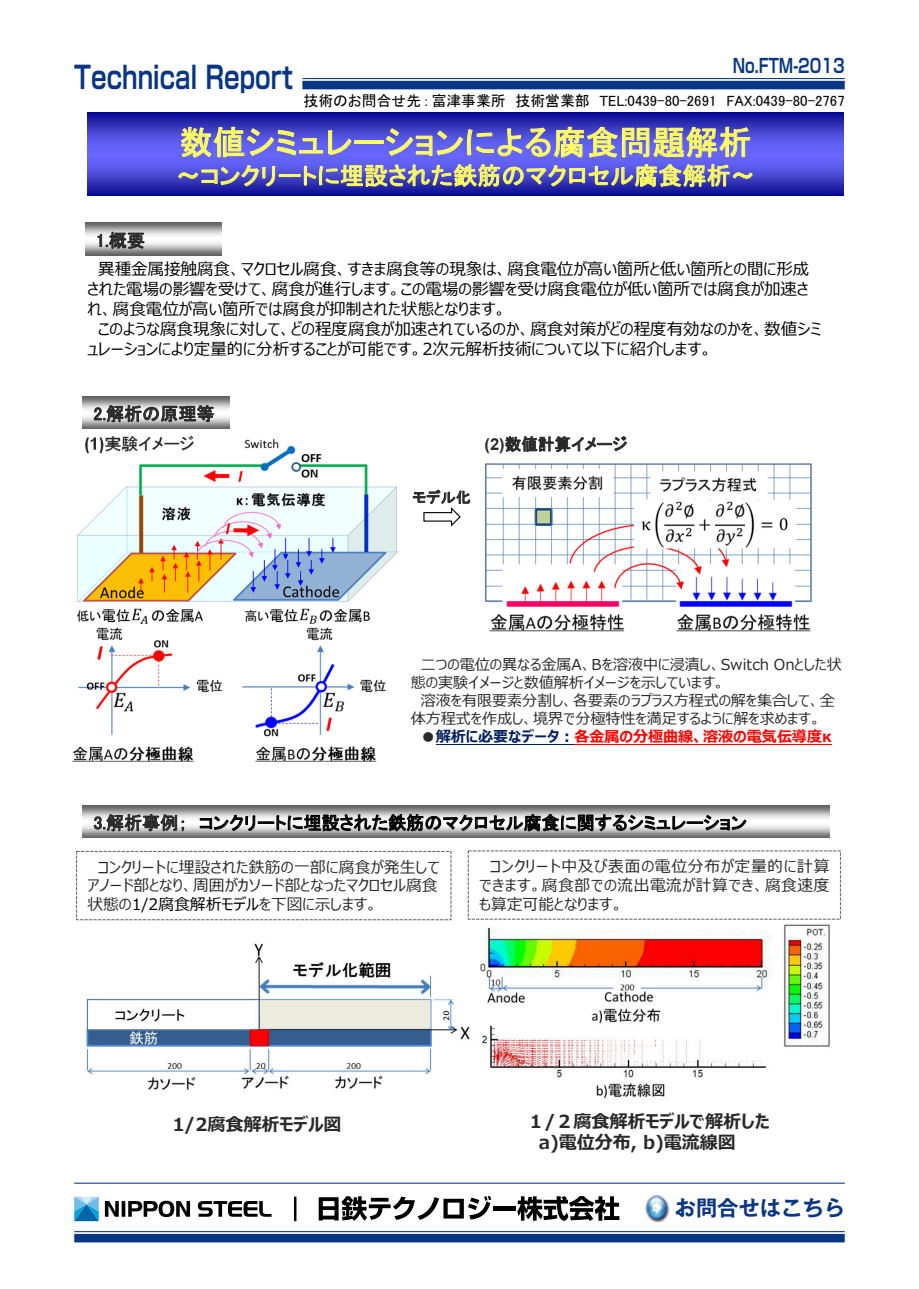
<style>
.page{position:relative;width:919px;height:1289px;background:#fff}
.page>*{position:absolute;margin:0;border:0;box-sizing:border-box;transform-origin:0 0}
.t1{font:33px "MS P Gothic";letter-spacing:.005em;color:#ffff64}
.t2{font:700 30.9px "Shin Go Upr De";color:#083584;scale:.8 1}
.t3{font:24px "MS P Gothic";letter-spacing:.005em;color:#ffff64}
.t4{font:700 21.3px "Gothic MB101 Upr De";color:#083584}
.t5{font:700 19.2px "Shin Go Upr De";color:#083584;scale:.8 1}
.t6{font:700 18px/21.6px "Meiryo UI";color:#292929}
.t7{font:18px "MS P Gothic";letter-spacing:.005em;color:#000}
.t8{font:18px "MS P Gothic";letter-spacing:.005em;color:#292929}
.t9{font:16.5px/19.8px "Meiryo UI";color:#000;text-align:justify}
.t10{font:16.5px "MS P Gothic";letter-spacing:.005em;color:#292929}
.t11{font:15.75px/18.9px "Meiryo UI";letter-spacing:.01em;color:#292929}
.t12{font:15px/18px "Meiryo UI";color:#292929}
.t13{font:700 15px "Meiryo UI";color:#f00}
.t14{font:15px "MS P Gothic";color:#292929}
.t15{font:14.85px "MS P Gothic";color:#000}
.s1{font-family:"Arial";font-weight:700}
.s2{font-weight:400;color:#292929}
.s3{color:#001f5f}
.s4{color:#000}
</style>
<div class="page">
<div style="left:74px;top:1233px;width:770px;height:9px;background:#083584"></div>
<div style="left:302px;top:81px;width:542px;height:8px;background:#083584"></div>
<hr style="left:74px;top:1230px;width:770px;height:2px;background:#083584">
<hr style="left:74px;top:1182px;width:770px;height:1px;background:#083584">
<hr style="left:302px;top:78px;width:542px;height:1px;background:#083584">
<img style="left:645px;top:1195px;width:24px;height:26px">
<svg style="left:74px;top:1196px;width:25px;height:25px"></svg>
<svg style="left:105px;top:1200px;width:85px;height:16px"></svg>
<svg style="left:198px;top:1201px;width:73px;height:15px"></svg>
<svg style="left:319px;top:1196px;width:172px;height:24px"></svg>
<hr style="left:493px;top:1206px;width:22px;height:4px;background:#000">
<svg style="left:517px;top:1196px;width:102px;height:24px"></svg>
<hr style="left:294px;top:1196px;width:2px;height:25px;background:#000">
<img style="left:87px;top:113px;width:756px;height:82px">
<img style="left:85px;top:223px;width:136px;height:32px">
<img style="left:83px;top:396px;width:147px;height:33px">
<img style="left:83px;top:805px;width:746px;height:33px">
<svg style="left:423px;top:507px;width:38px;height:20px"></svg>
<hr style="left:435px;top:743px;width:139px;height:1px;background:#00205f">
<hr style="left:574px;top:743px;width:257px;height:1px;background:#f00">
<div style="left:76px;top:850px;width:375px;height:70px;border:1px dashed #717171"></div>
<div style="left:467px;top:850px;width:374px;height:69px;border:1px dashed #717171"></div>
<img style="left:86px;top:924px;width:744px;height:175px">
<img style="left:72px;top:436px;width:328px;height:326px">
<img style="left:485px;top:463px;width:327px;height:169px">
<h2 class="t2" style="left:74px;top:52px;width:274px">Technical Report</h2>
<p class="t5" style="left:732px;top:50px;width:141px">No.FTM-2013</p>
<p class="t15" style="left:303px;top:94px;width:542px">技術のお問合せ先 : 富津事業所　技術営業部　TEL:0439-80-2691　FAX:0439-80-2767</p>
<h1 class="t1" style="left:179px;top:126px;width:573px">数値シミュレーションによる腐食問題解析</h1>
<p class="t8" style="left:96px;top:231px;width:50px">1.概要</p>
<h3 class="t3" style="left:176px;top:164px;width:580px">～コンクリートに埋設された鉄筋のマクロセル腐食解析~</h3>
<p class="t9" style="left:87px;top:260px;width:723px;text-indent:11px">異種⾦属接触腐⾷、マクロセル腐⾷、すきま腐⾷等の現象は、腐⾷電位が⾼い箇所と低い箇所との間に形成された電場の影響を受けて、腐⾷が進⾏します。この電場の影響を受け腐⾷電位が低い箇所では腐⾷が加速され、腐⾷電位が⾼い箇所では腐⾷が抑制された状態となります。</p>
<p class="t9" style="left:87px;top:320px;width:734px;text-indent:11px">このような腐⾷現象に対して、どの程度腐⾷が加速されているのか、腐⾷対策がどの程度有効なのかを、数値シミュレーションにより定量的に分析することが可能です。2次元解析技術について以下に紹介します。</p>
<p class="t8" style="left:93px;top:404px;width:123px">2.解析の原理等</p>
<p class="t14" style="left:412px;top:489px;width:60px">モデル化</p>
<p class="t10" style="left:484px;top:436px;width:144px"><span class="s1">)2(</span> 数値計算イメージ</p>
<p class="t12" style="left:411px;top:656px;width:432px;text-indent:10px">⼆つの電位の異なる⾦属A、Bを溶液中に浸漬し、Switch Onとした状態の実験イメージと数値解析イメージを⽰しています。</p>
<p class="t12" style="left:411px;top:692px;width:425px;text-indent:10px">溶液を有限要素分割し、各要素のラプラス⽅程式の解を集合して、全体⽅程式を作成し、境界で分極特性を満⾜するように解を求めます。</p>
<p class="t13" style="left:420px;top:726px;width:412px"><span class="s2">●</span><span class="s3">解析に必要なデータ︓</span>各⾦属の分極曲線、溶液の電気伝導度κ</p>
<p class="t8" style="left:93px;top:813px;width:95px">3.解析事例；</p>
<p class="t7" style="left:199px;top:813px;width:549px">コンクリートに埋設された鉄筋のマクロセル腐食に関するシミュレーション</p>
<p class="t11" style="left:87px;top:858px;width:354px;text-indent:11px">コンクリートに埋設された鉄筋の⼀部に腐⾷が発⽣してアノード部となり、周囲がカソード部となったマクロセル腐食状態の<span class="s4">1/2腐⾷解析モデル</span>を下図に⽰します。</p>
<p class="t11" style="left:479px;top:857px;width:352px;text-align:justify;text-indent:11px">コンクリート中及び表⾯の電位分布が定量的に計算できます。腐⾷部での流出電流が計算でき、腐⾷速度も算定可能となります。</p>
<p class="t6" style="left:172px;top:1114px;width:170px">1/2腐⾷解析モデル図</p>
<p class="t6" style="left:538px;top:1111px;width:232px;text-indent:-12px">１/２腐⾷解析モデルで解析したa)電位分布 b, )電流線図</p>
<p class="t4" style="left:674px;top:1189px;width:172px">お問合せはこちら</p>
</div>
